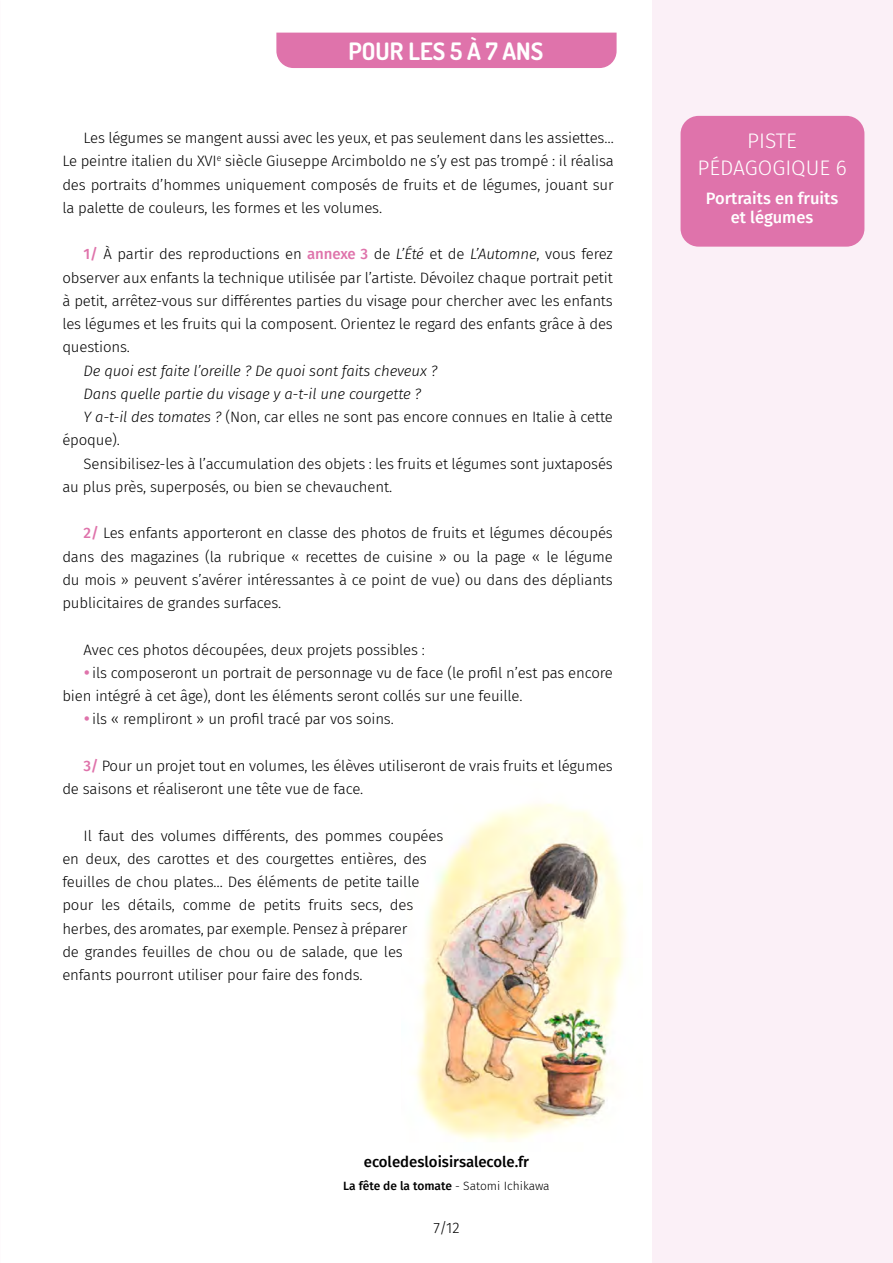
<style>
.page{position:relative;width:893px;height:1263px;background:#fff}
.page>*{position:absolute;margin:0;border:0;box-sizing:border-box;transform-origin:0 0}
.t1{font:700 24px "Dosis";color:#fff}
.t2{font:300 21px/27px "Fira Sans";color:#fff;text-align:center}
.t3{font:500 16.5px/19.8px "Fira Sans";color:#fff;text-align:center}
.t4{font:300 15px/23.2px "Fira Sans";letter-spacing:-.01em;color:#000;text-align:justify}
.t5{font:italic 300 15px "Fira Sans";letter-spacing:-.01em;color:#000}
.t6{font:500 15px "Fira Sans";color:#000}
.t7{font:500 12px "Fira Sans";letter-spacing:-.005em;color:#000}
.s1{font-weight:500;color:#df73ab}
.s2{font-style:italic}
.s3{font-weight:300}
</style>
<div class="page">
<img style="left:415px;top:804px;width:211px;height:338px">
<div style="left:652px;top:0;width:241px;height:1263px;background:#fbf0f7"></div>
<div style="left:680px;top:116px;width:184px;height:131px;background:#df73ab;border-radius:18px"></div>
<div style="left:276px;top:33px;width:341px;height:35px;background:#df73ab"></div>
<h1 class="t1" style="left:349px;top:35px;width:196px">POUR LES 5 À 7 ANS</h1>
<p class="t4" style="left:62px;top:126px;width:553px;text-indent:21px">Les légumes se mangent aussi avec les yeux, et pas seulement dans les assiettes… Le peintre italien du XVI<sup>e</sup> siècle Giuseppe Arcimboldo ne s’y est pas trompé : il réalisa des portraits d’hommes uniquement composés de fruits et de légumes, jouant sur la palette de couleurs, les formes et les volumes.</p>
<p class="t4" style="left:62px;top:242px;width:552px;text-indent:21px"><span class="s1">1/</span> À partir des reproductions en <span class="s1">annexe 3</span> de <span class="s2">L’Été</span> et de <span class="s2">L’Automne</span>, vous ferez observer aux enfants la technique utilisée par l’artiste. Dévoilez chaque portrait petit à petit, arrêtez-vous sur différentes parties du visage pour chercher avec les enfants les légumes et les fruits qui la composent. Orientez le regard des enfants grâce à des questions.</p>
<p class="t5" style="left:84px;top:360px;width:355px">De quoi est faite l’oreille ? De quoi sont faits cheveux ?</p>
<p class="t5" style="left:84px;top:383px;width:339px">Dans quelle partie du visage y a-t-il une courgette ?</p>
<p class="t4" style="left:84px;top:405px;width:531px"><span class="s2">Y a-t-il des tomates ?</span> (Non, car elles ne sont pas encore connues en Italie à cette</p>
<p class="t4" style="left:62px;top:428px;width:59px">époque).</p>
<p class="t4" style="left:84px;top:452px;width:531px">Sensibilisez-les à l’accumulation des objets : les fruits et légumes sont juxtaposés</p>
<p class="t4" style="left:62px;top:475px;width:331px">au plus près, superposés, ou bien se chevauchent.</p>
<p class="t4" style="left:62px;top:521px;width:552px;text-indent:21px"><span class="s1">2/</span> Les enfants apporteront en classe des photos de fruits et légumes découpés dans des magazines (la rubrique « recettes de cuisine » ou la page « le légume du mois » peuvent s’avérer intéressantes à ce point de vue) ou dans des dépliants publicitaires de grandes surfaces.</p>
<p class="t4" style="left:84px;top:638px;width:343px">Avec ces photos découpées, deux projets possibles :</p>
<p class="t4" style="left:92px;top:661px;width:522px">ils composeront un portrait de personnage vu de face (le profil n’est pas encore</p>
<p class="t4" style="left:62px;top:684px;width:462px">bien intégré à cet âge), dont les éléments seront collés sur une feuille.</p>
<p class="t4" style="left:92px;top:707px;width:303px">ils « rempliront » un profil tracé par vos soins.</p>
<p class="t4" style="left:62px;top:754px;width:552px;text-indent:21px"><span class="s1">3/</span> Pour un projet tout en volumes, les élèves utiliseront de vrais fruits et légumes de saisons et réaliseront une tête vue de face.</p>
<p class="t4" style="left:62px;top:824px;width:382px;text-align:left;text-indent:21px">Il faut des volumes différents, des pommes coupées en deux, des carottes et des courgettes entières, des feuilles de chou plates… Des éléments de petite taille pour les détails, comme de petits fruits secs, des herbes, des aromates, par exemple. Pensez à préparer<br>de grandes feuilles de chou ou de salade, que les enfants pourront utiliser pour faire des fonds.</p>
<p class="t6" style="left:364px;top:1150px;width:167px">ecoledesloisirsalecole.fr</p>
<p class="t7" style="left:343px;top:1176px;width:208px">La fête de la tomate <span class="s3">- Satomi Ichikawa</span></p>
<p class="t4" style="left:433px;top:1216px;width:28px">7/12</p>
<h2 class="t2" style="left:697px;top:127px;width:151px">PISTE<br>PÉDAGOGIQUE 6</h2>
<p class="t3" style="left:706px;top:187px;width:134px">Portraits en fruits et légumes</p>
</div>
